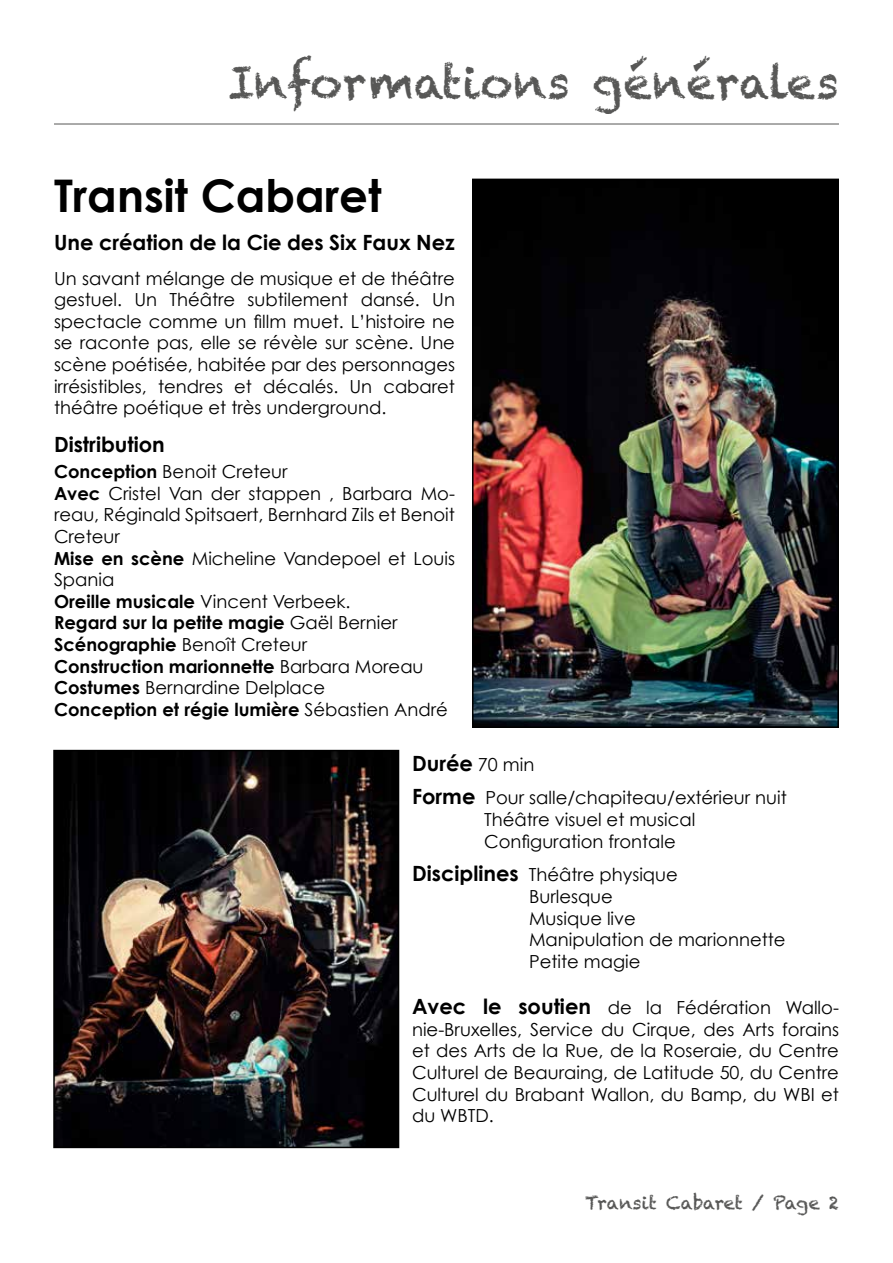
<style>
.page{position:relative;width:893px;height:1263px;background:#fff}
.page>*{position:absolute;margin:0;border:0;box-sizing:border-box;transform-origin:0 0}
.t1{font:45px "Chalkduster";color:#575756}
.t2{font:700 45px "Century Gothic";color:#000}
.t3{font:700 21px "Century Gothic";color:#000}
.t4{font:18px/21.6px "Century Gothic";color:#000}
.t5{font:18px "Chalkduster";color:#575756}
.s1{font-weight:700}
.s2{font-weight:400;font-size:18px}
.s3{font-weight:700;font-size:21px}
</style>
<div class="page">
<img style="left:475px;top:182px;width:361px;height:543px">
<div style="left:472px;top:179px;width:367px;height:549px;border:2px solid #000"></div>
<hr style="left:54px;top:124px;width:785px;height:1px;background:#575756">
<img style="left:56px;top:753px;width:340px;height:392px">
<div style="left:53px;top:750px;width:346px;height:398px;border:2px solid #000"></div>
<h1 class="t1" style="left:228px;top:56px;width:613px">Informations générales</h1>
<h1 class="t2" style="left:54px;top:168px;width:329px">Transit Cabaret</h1>
<p class="t3" style="left:54px;top:229px;width:402px">Une création de la Cie des Six Faux Nez</p>
<p class="t4" style="left:54px;top:267px;width:402px;text-align:justify">Un savant mélange de musique et de théâtre gestuel. Un Théâtre subtilement dansé. Un spectacle comme un fillm muet. L’histoire ne se raconte pas, elle se révèle sur scène. Une scène poétisée, habitée par des personnages irrésistibles, tendres et décalés. Un cabaret théâtre poétique et très underground.</p>
<p class="t3" style="left:54px;top:431px;width:112px">Distribution</p>
<p class="t4" style="left:54px;top:460px;width:402px"><span class="s1">Conception</span> Benoit Creteur<br><span class="s1">Avec</span> Cristel Van der stappen , Barbara Mo&shy;reau, Réginald Spitsaert, Bernhard Zils et Benoit Creteur<br><span class="s1">Mise en scène</span> Micheline Vandepoel et Louis Spania<br><span class="s1">Oreille musicale</span> Vincent Verbeek.<br><span class="s1">Regard sur la petite magie</span> Gaël Bernier <span class="s1">Scénographie</span> Benoît Creteur<br><span class="s1">Construction marionnette</span> Barbara Moreau <span class="s1">Costumes</span> Bernardine Delplace<br><span class="s1">Conception et régie lumière</span> Sébastien André</p>
<p class="t3" style="left:412px;top:750px;width:124px">Durée <span class="s2">70 min</span></p>
<p class="t4" style="left:484px;top:787px;width:304px;text-indent:-72px"><span class="s3">Forme</span> Pour salle/chapiteau/extérieur nuit<br>Théâtre visuel et musical<br>Configuration frontale</p>
<p class="t4" style="left:529px;top:864px;width:258px;text-indent:-117px"><span class="s3">Disciplines</span> Théâtre physique<br>Burlesque<br>Musique live<br>Manipulation de marionnette<br>Petite magie</p>
<p class="t4" style="left:412px;top:997px;width:428px;text-align:justify"><span class="s3">Avec le soutien</span> de la Fédération Wallo&shy;nie-Bruxelles, Service du Cirque, des Arts forains et des Arts de la Rue, de la Roseraie, du Centre Culturel de Beauraing, de Latitude 50, du Centre Culturel du Brabant Wallon, du Bamp, du WBI et du WBTD.</p>
<p class="t5" style="left:585px;top:1192px;width:255px">Transit Cabaret / Page 2</p>
</div>
